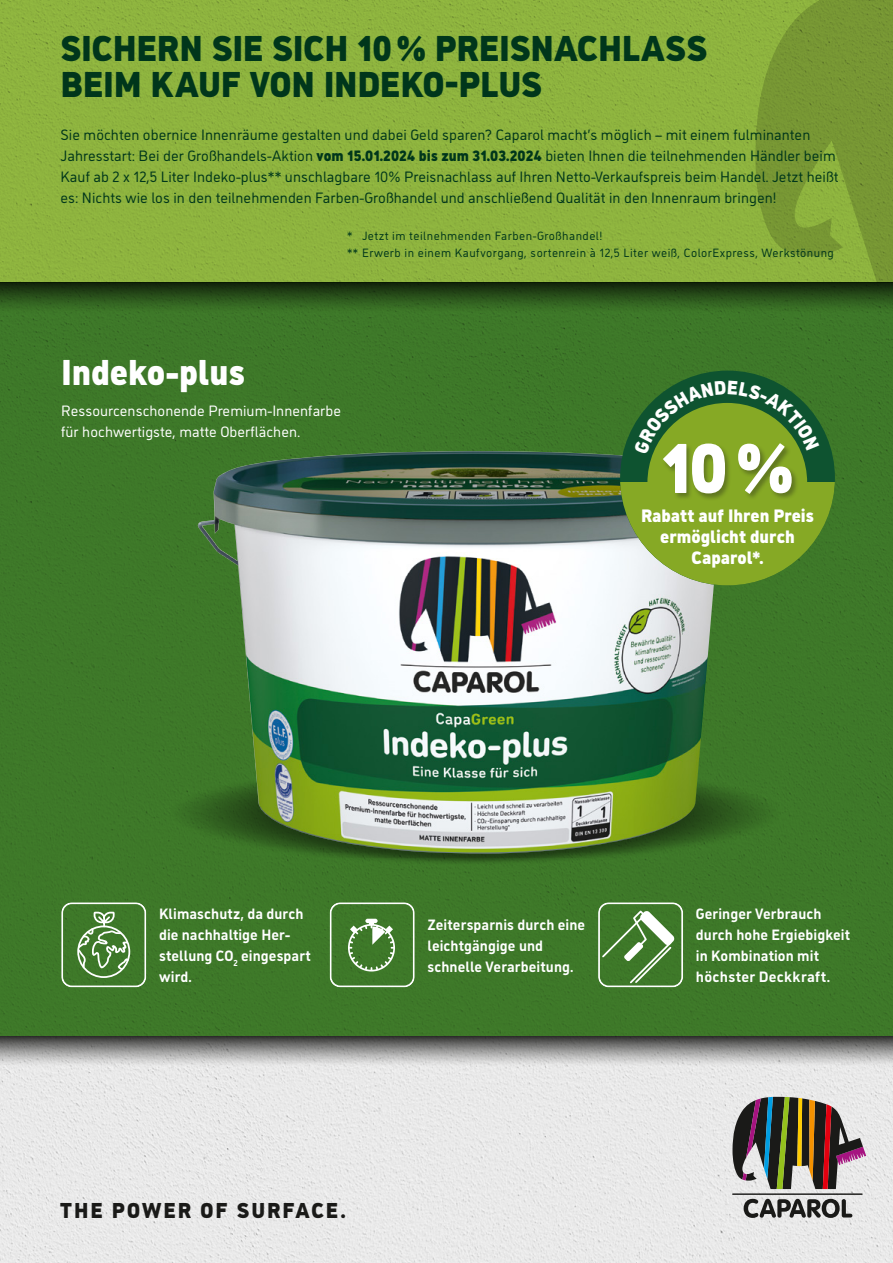
<style>
.page{position:relative;width:893px;height:1263px;background:#fff}
.page>*{position:absolute;margin:0;border:0;box-sizing:border-box;transform-origin:0 0}
.t1{font:900 70.5px "CAP Elephant";color:#fff}
.t2{font:900 36px/36px "CAP Elephant";letter-spacing:-.005em;color:#00361b}
.t3{font:900 36px "CAP Elephant";letter-spacing:-.005em;color:#fff}
.t4{font:900 21.6px "CAP Elephant";letter-spacing:.09em;color:#1a1a18}
.t5{font:900 18px/21px "CAP Elephant";color:#fff;text-align:center}
.t6{font:15px/21px "CAP Elephant";letter-spacing:.005em;color:#00361b}
.t7{font:700 15px/21px "CAP Elephant";letter-spacing:.005em;color:#fff}
.t8{font:15px/21px "CAP Elephant";letter-spacing:.005em;color:#fff}
.t9{font:12px/16.5px "CAP Elephant";letter-spacing:.04em;color:#00361b}
.s1{font-weight:900}
</style>
<div class="page">
<div style="left:0;top:1066px;width:893px;height:197px;background:#e9e9e9"></div>
<svg style="left:732px;top:1097px;width:134px;height:92px"></svg>
<svg style="left:744px;top:1199px;width:108px;height:19px"></svg>
<hr style="left:732px;top:1193px;width:131px;height:2px;background:#1a1a18">
<div style="left:0;top:1036px;width:893px;height:30px;background:linear-gradient(to bottom,#3a3a38,#ededed)"></div>
<div style="left:0;top:0;width:893px;height:283px;background:#8eb43f"></div>
<div style="left:0;top:283px;width:893px;height:753px;background:#3e7829"></div>
<div style="left:0;top:283px;width:893px;height:30px;background:linear-gradient(to bottom,#14280c,#3e7a29)"></div>
<svg style="left:755px;top:0;width:138px;height:283px"></svg>
<img style="left:146px;top:727px;width:652px;height:161px">
<img style="left:198px;top:451px;width:558px;height:403px">
<svg style="left:330px;top:902px;width:85px;height:85px"></svg>
<svg style="left:598px;top:902px;width:85px;height:85px"></svg>
<svg style="left:61px;top:902px;width:85px;height:85px"></svg>
<div style="left:620px;top:371px;width:215px;height:214px;background:#0e5330;border-radius:50%"></div>
<svg style="left:620px;top:483px;width:215px;height:102px;fill:#86a925"></svg>
<div style="left:647px;top:403px;width:160px;height:160px;background:#86a925;border-radius:50%"></div>
<div style="left:662px;top:443px;width:137px;height:58px;background:#1a1a18;opacity:.35"></div>
<svg style="left:634px;top:381px;width:185px;height:73px"></svg>
<h2 class="t2" style="left:61px;top:31px;width:648px">SICHERN SIE SICH 10 % PREISNACHLASS<br>BEIM KAUF VON INDEKO-PLUS</h2>
<p class="t6" style="left:61px;top:124px;width:779px">Sie möchten obernice Innenräume gestalten und dabei Geld sparen? Caparol macht’s möglich – mit einem fulminanten Jahresstart: Bei der Großhandels-Aktion <span class="s1">vom 15.01.2024 bis zum 31.03.2024</span> bieten Ihnen die teilnehmenden Händler beim Kauf ab 2 x 12,5 Liter Indeko-plus** unschlagbare 10% Preisnachlass auf Ihren Netto-Verkaufspreis beim Handel. Jetzt heißt es: Nichts wie los in den teilnehmenden Farben-Großhandel und anschließend Qualität in den Innenraum bringen!</p>
<p class="t9" style="left:347px;top:228px;width:488px">* Jetzt im teilnehmenden Farben-Großhandel!<br>** Erwerb in einem Kaufvorgang, sortenrein à 12,5 Liter weiß, ColorExpress, Werkstönung</p>
<h2 class="t3" style="left:61px;top:351px;width:185px">Indeko-plus</h2>
<p class="t8" style="left:61px;top:400px;width:281px">Ressourcenschonende Premium-Innenfarbe für hochwertigste, matte Oberflächen.</p>
<h1 class="t1" style="left:661px;top:427px;width:134px">10 %</h1>
<p class="t5" style="left:641px;top:505px;width:175px">Rabatt auf Ihren Preis ermöglicht durch<br>Caparol*.</p>
<p class="t7" style="left:159px;top:903px;width:153px">Klimaschutz, da durch die nachhaltige Her&shy;stellung CO<sub>2</sub> eingespart wird.</p>
<p class="t7" style="left:427px;top:914px;width:159px">Zeitersparnis durch eine leichtgängige und schnelle Verarbeitung.</p>
<p class="t7" style="left:696px;top:903px;width:156px">Geringer Verbrauch durch hohe Ergiebigkeit in Kombination mit höchster Deckkraft.</p>
<h3 class="t4" style="left:60px;top:1197px;width:287px">THE POWER OF SURFACE.</h3>
</div>
